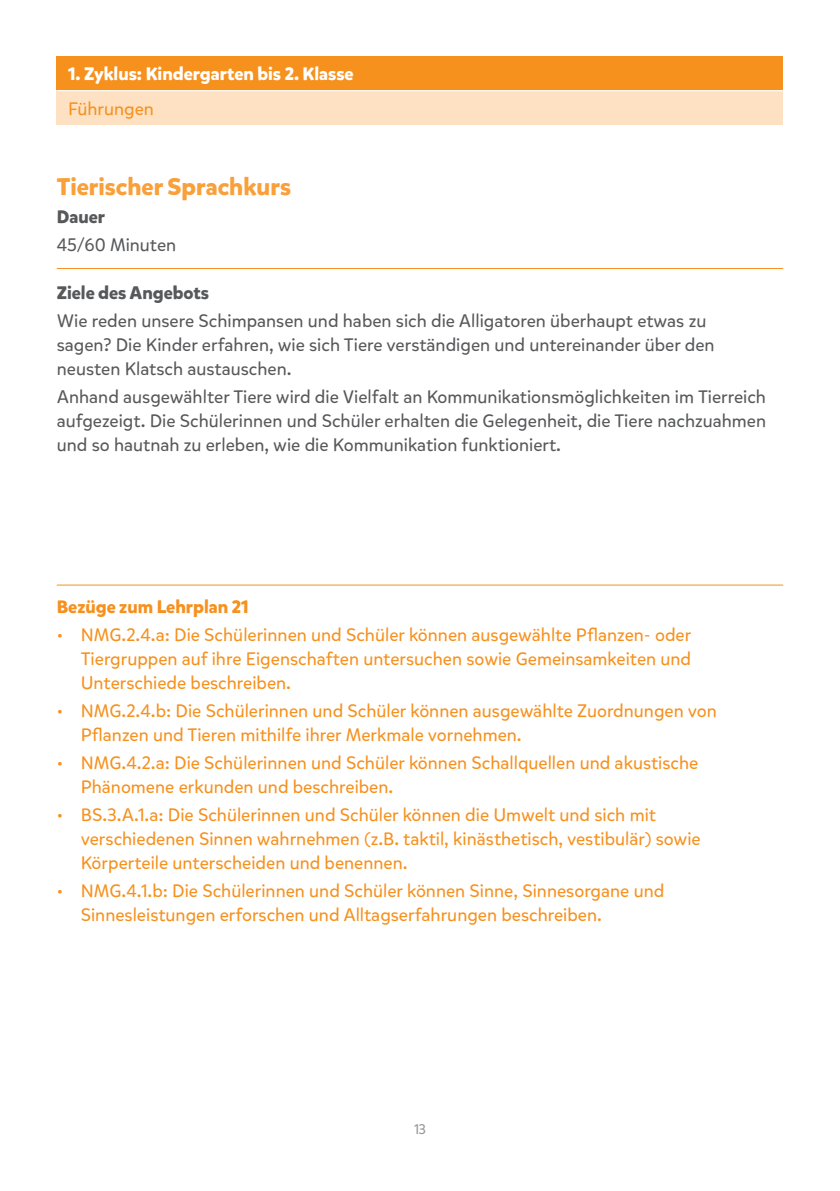
<style>
.page{position:relative;width:840px;height:1191px;background:#fff}
.page>*{position:absolute;margin:0;border:0;box-sizing:border-box;transform-origin:0 0}
.t1{font:700 24px "Mikado";color:#f9a03a}
.t2{font:18px/24px "Mikado";color:#f6911e}
.t3{font:18px/24px "Mikado";color:#57585a}
.t4{font:700 18px "Mikado";color:#fff}
.t5{font:700 18px "Mikado";color:#57585a}
.t6{font:700 18px "Mikado";color:#f6911e}
.t7{font:14px "Mikado";color:#939598}
</style>
<div class="page">
<div style="left:57px;top:57px;width:725px;height:34px;background:#f6911e"></div>
<div style="left:57px;top:91px;width:725px;height:34px;background:#fee1c2"></div>
<hr style="left:57px;top:90px;width:725px;height:1px;background:#fff">
<hr style="left:57px;top:584px;width:725px;height:1px;background:#f6911e">
<hr style="left:57px;top:268px;width:725px;height:1px;background:#f6911e">
<p class="t4" style="left:68px;top:63px;width:287px">1. Zyklus: Kindergarten bis 2. Klasse</p>
<p class="t2" style="left:68px;top:97px;width:87px">Führungen</p>
<h1 class="t1" style="left:57px;top:172px;width:235px">Tierischer Sprachkurs</h1>
<p class="t5" style="left:57px;top:206px;width:50px">Dauer</p>
<p class="t3" style="left:57px;top:233px;width:121px">45/60 Minuten</p>
<p class="t5" style="left:57px;top:282px;width:154px">Ziele des Angebots</p>
<p class="t3" style="left:57px;top:309px;width:659px">Wie reden unsere Schimpansen und haben sich die Alligatoren überhaupt etwas zu sagen? Die Kinder erfahren, wie sich Tiere verständigen und untereinander über den neusten Klatsch austauschen.</p>
<p class="t3" style="left:57px;top:385px;width:710px;text-align:justify">Anhand ausgewählter Tiere wird die Vielfalt an Kommunikationsmöglichkeiten im Tierreich aufgezeigt. Die Schülerinnen und Schüler erhalten die Gelegenheit, die Tiere nachzuahmen und so hautnah zu erleben, wie die Kommunikation funktioniert.</p>
<p class="t6" style="left:57px;top:595px;width:193px">Bezüge zum Lehrplan 21</p>
<p class="t2" style="left:81px;top:623px;width:611px;text-align:justify;text-indent:-24px">• NMG.2.4.a: Die Schülerinnen und Schüler können ausgewählte Pflanzen- oder Tiergruppen auf ihre Eigenschaften untersuchen sowie Gemeinsamkeiten und Unterschiede beschreiben.</p>
<p class="t2" style="left:81px;top:699px;width:637px;text-indent:-24px">• NMG.2.4.b: Die Schülerinnen und Schüler können ausgewählte Zuordnungen von<br>Pflanzen und Tieren mithilfe ihrer Merkmale vornehmen.</p>
<p class="t2" style="left:81px;top:751px;width:618px;text-indent:-24px">• NMG.4.2.a: Die Schülerinnen und Schüler können Schallquellen und akustische<br>Phänomene erkunden und beschreiben.</p>
<p class="t2" style="left:81px;top:803px;width:621px;text-indent:-24px">• BS.3.A.1.a: Die Schülerinnen und Schüler können die Umwelt und sich mit verschiedenen Sinnen wahrnehmen (z.B. taktil, kinästhetisch, vestibulär) sowie<br>Körperteile unterscheiden und benennen.</p>
<p class="t2" style="left:81px;top:879px;width:584px;text-indent:-24px">• NMG.4.1.b: Die Schülerinnen und Schüler können Sinne, Sinnesorgane und<br>Sinnesleistungen erforschen und Alltagserfahrungen beschreiben.</p>
<p class="t7" style="left:414px;top:1121px;width:13px">13</p>
</div>
